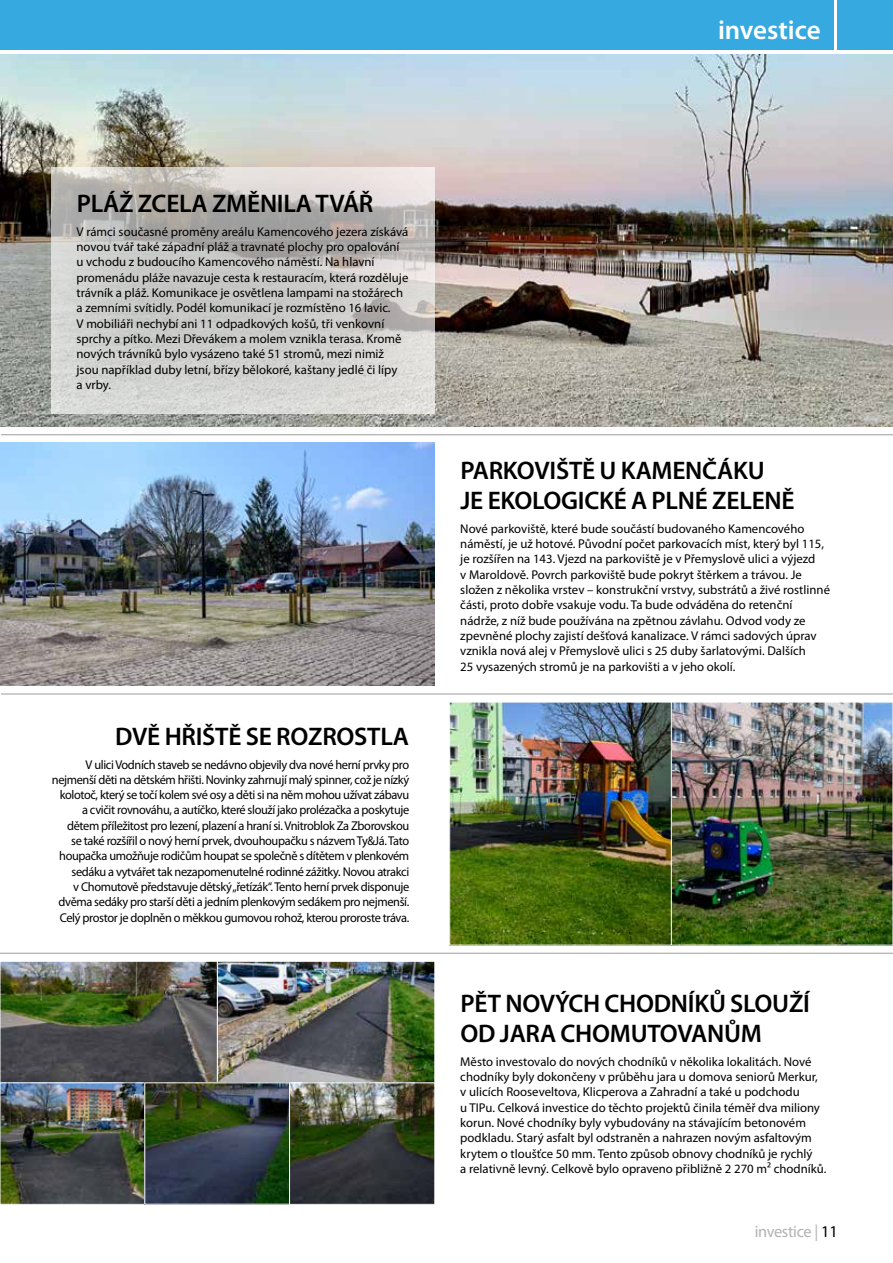
<style>
.page{position:relative;width:893px;height:1263px;background:#fff}
.page>*{position:absolute;margin:0;border:0;box-sizing:border-box;transform-origin:0 0}
.t1{font:600 27px "Myriad Pro";color:#fff}
.t2{font:600 25.5px/30px "Myriad Pro";letter-spacing:-.01em;color:#000}
.t3{font:16.5px "Myriad Pro";letter-spacing:-.02em;color:#b3b2b2}
.t4{font:12.75px/15.3px "Myriad Pro";color:#000}
.t5{font:12.75px/15.3px "Myriad Pro";letter-spacing:-.03em;color:#000;text-align:right}
.s1{color:#000}
</style>
<div class="page">
<div style="left:0;top:0;width:833px;height:50px;background:#36a9e1"></div>
<div style="left:838px;top:0;width:55px;height:50px;background:#36a9e1"></div>
<img style="left:0;top:54px;width:893px;height:373px">
<img style="left:0;top:469px;width:435px;height:217px">
<div style="left:0;top:102px;width:487px;height:367px;background:#000;opacity:.75"></div>
<hr style="left:1px;top:694px;width:892px;height:1px;background:#9d9d9c">
<hr style="left:1px;top:434px;width:892px;height:1px;background:#9d9d9c">
<hr style="left:0;top:953px;width:893px;height:1px;background:#9d9d9c">
<img style="left:2px;top:963px;width:214px;height:118px">
<div style="left:0;top:961px;width:218px;height:122px;border:1px solid #fff"></div>
<img style="left:219px;top:963px;width:214px;height:118px">
<div style="left:217px;top:961px;width:218px;height:122px;border:1px solid #fff"></div>
<img style="left:2px;top:1084px;width:141px;height:119px">
<div style="left:0;top:1082px;width:145px;height:123px;border:1px solid #fff"></div>
<img style="left:146px;top:1084px;width:142px;height:118px">
<img style="left:673px;top:704px;width:218px;height:239px">
<div style="left:671px;top:702px;width:222px;height:243px;border:1px solid #fff"></div>
<img style="left:451px;top:704px;width:219px;height:239px">
<div style="left:449px;top:702px;width:223px;height:243px;border:1px solid #fff"></div>
<img style="left:291px;top:1084px;width:142px;height:119px">
<div style="left:289px;top:1082px;width:146px;height:123px;border:1px solid #fff"></div>
<h1 class="t1" style="left:718px;top:13px;width:104px">investice</h1>
<h2 class="t2" style="left:77px;top:188px;width:298px">PLÁŽ ZCELA ZMĚNILA TVÁŘ</h2>
<p class="t4" style="left:77px;top:224px;width:333px">V rámci současné proměny areálu Kamencového jezera získává novou tvář také západní pláž a travnaté plochy pro opalování u vchodu z budoucího Kamencového náměstí. Na hlavní promenádu pláže navazuje cesta k restauracím, která rozděluje trávník a pláž. Komunikace je osvětlena lampami na stožárech a zemními svítidly. Podél komunikací je rozmístěno 16 lavic.<br>V mobiliáři nechybí ani 11 odpadkových košů, tři venkovní sprchy a pítko. Mezi Dřevákem a molem vznikla terasa. Kromě nových trávníků bylo vysázeno také 51 stromů, mezi nimiž jsou například duby letní, břízy bělokoré, kaštany jedlé či lípy<br>a vrby.</p>
<h2 class="t2" style="left:115px;top:720px;width:295px">DVĚ HŘIŠTĚ SE ROZROSTLA</h2>
<p class="t5" style="left:52px;top:757px;width:359px">V ulici Vodních staveb se nedávno objevily dva nové herní prvky pro nejmenší děti na dětském hřišti. Novinky zahrnují malý spinner, což je nízký kolotoč, který se točí kolem své osy a děti si na něm mohou užívat zábavu a cvičit rovnováhu, a autíčko, které slouží jako prolézačka a poskytuje dětem příležitost pro lezení, plazení a hraní si. Vnitroblok Za Zborovskou<br>se také rozšířil o nový herní prvek, dvouhoupačku s názvem Ty&amp;Já. Tato houpačka umožňuje rodičům houpat se společně s dítětem v plenkovém sedáku a vytvářet tak nezapomenutelné rodinné zážitky. Novou atrakci<br>v Chomutově představuje dětský „řetízák“. Tento herní prvek disponuje dvěma sedáky pro starší děti a jedním plenkovým sedákem pro nejmenší.<br>Celý prostor je doplněn o měkkou gumovou rohož, kterou proroste tráva.</p>
<h2 class="t2" style="left:461px;top:455px;width:336px">PARKOVIŠTĚ U KAMENČÁKU<br>JE EKOLOGICKÉ A PLNÉ ZELENĚ</h2>
<p class="t4" style="left:460px;top:521px;width:371px">Nové parkoviště, které bude součástí budovaného Kamencového náměstí, je už hotové. Původní počet parkovacích míst, který byl 115, je rozšířen na 143. Vjezd na parkoviště je v Přemyslově ulici a výjezd<br>v Maroldově. Povrch parkoviště bude pokryt štěrkem a trávou. Je složen z několika vrstev – konstrukční vrstvy, substrátů a živé rostlinné části, proto dobře vsakuje vodu. Ta bude odváděna do retenční nádrže, z níž bude používána na zpětnou závlahu. Odvod vody ze zpevněné plochy zajistí dešťová kanalizace. V rámci sadových úprav vznikla nová alej v Přemyslově ulici s 25 duby šarlatovými. Dalších<br>25 vysazených stromů je na parkovišti a v jeho okolí.</p>
<h2 class="t2" style="left:461px;top:988px;width:351px">PĚT NOVÝCH CHODNÍKŮ SLOUŽÍ<br>OD JARA CHOMUTOVANŮM</h2>
<p class="t4" style="left:460px;top:1054px;width:368px">Město investovalo do nových chodníků v několika lokalitách. Nové chodníky byly dokončeny v průběhu jara u domova seniorů Merkur, v ulicích Rooseveltova, Klicperova a Zahradní a také u podchodu<br>u TIPu. Celková investice do těchto projektů činila téměř dva miliony korun. Nové chodníky byly vybudovány na stávajícím betonovém podkladu. Starý asfalt byl odstraněn a nahrazen novým asfaltovým krytem o tloušťce 50 mm. Tento způsob obnovy chodníků je rychlý<br>a relativně levný. Celkově bylo opraveno přibližně 2 270 m² chodníků.</p>
<p class="t3" style="left:755px;top:1222px;width:84px">investice | <span class="s1">11</span></p>
</div>
